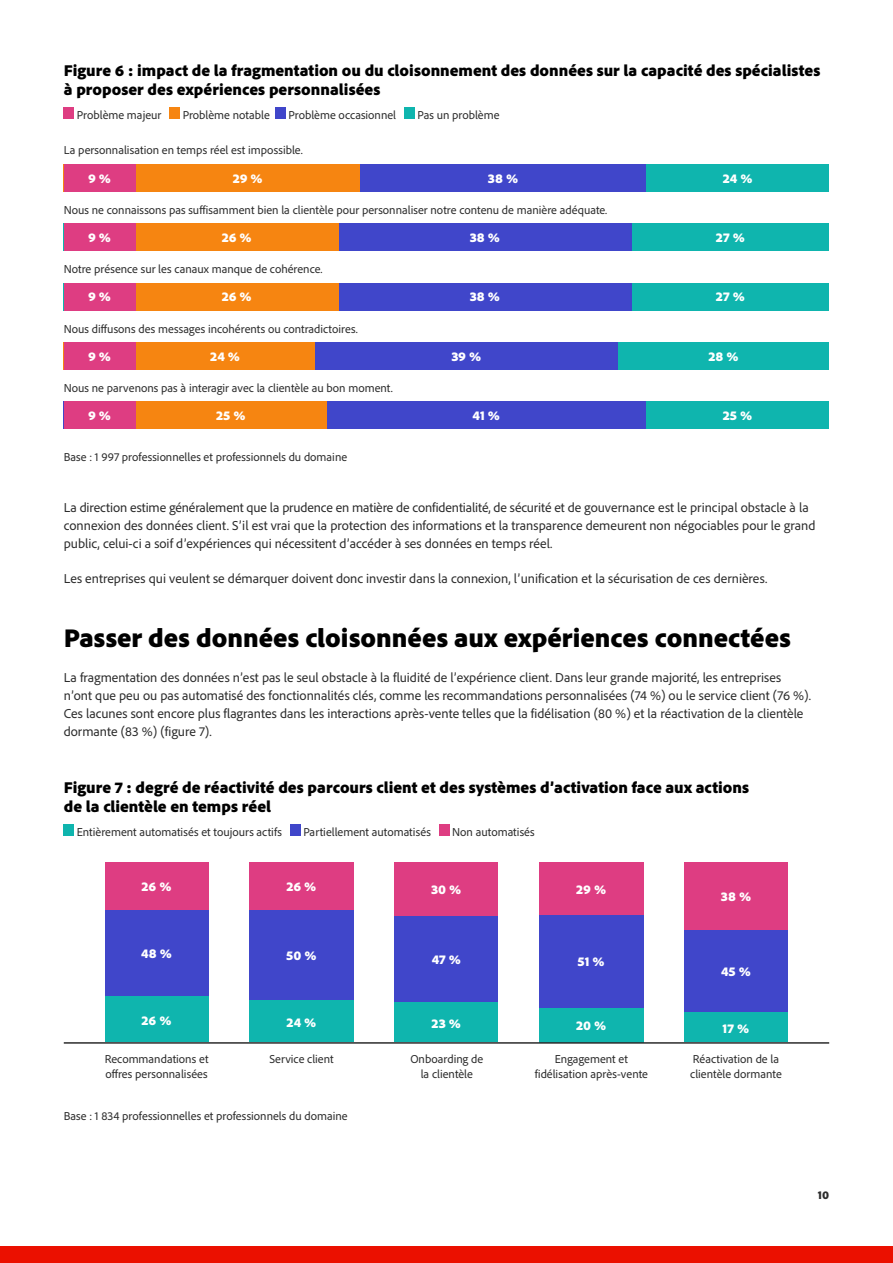
<style>
.page{position:relative;width:893px;height:1263px;background:#fff}
.page>*{position:absolute;margin:0;border:0;box-sizing:border-box;transform-origin:0 0}
.Big_sub{font:900 27px "Adobe Clean";color:#000}
.Subhead{font:900 16.5px/19.5px "Adobe Clean";color:#000}
.Body_copy_dark_gray{font:13.5px/18px "Adobe Clean";color:#2c2c2c}
.Body_copy_dark_gray-2{font:900 13.5px "Adobe Clean";color:#fff}
.Label{font:12px/15px "Adobe Clean";color:#2c2c2c}
.Base_Source{font:12px "Adobe Clean";color:#2c2c2c}
.Quote_style{font:900 12px "Adobe Clean";color:#2c2c2c}
</style>
<div class="page">
<div style="left:0;top:1247px;width:893px;height:16px;background:#eb1000"></div>
<div style="left:64px;top:107px;width:10px;height:12px;background:#de3d82"></div>
<div style="left:170px;top:107px;width:10px;height:12px;background:#f68511"></div>
<div style="left:275px;top:107px;width:11px;height:12px;background:#4046ca"></div>
<div style="left:404px;top:107px;width:11px;height:12px;background:#0fb5ae"></div>
<div style="left:64px;top:223px;width:765px;height:28px;background:#0fb5ae"></div>
<div style="left:64px;top:283px;width:765px;height:27px;background:#0fb5ae"></div>
<div style="left:64px;top:223px;width:568px;height:28px;background:#4046ca"></div>
<div style="left:64px;top:283px;width:568px;height:27px;background:#4046ca"></div>
<div style="left:64px;top:223px;width:274px;height:28px;background:#f68511"></div>
<div style="left:64px;top:283px;width:274px;height:27px;background:#f68511"></div>
<div style="left:64px;top:223px;width:71px;height:28px;background:#de3d82"></div>
<div style="left:64px;top:283px;width:71px;height:27px;background:#de3d82"></div>
<div style="left:64px;top:164px;width:765px;height:27px;background:#0fb5ae"></div>
<div style="left:64px;top:164px;width:582px;height:27px;background:#4046ca"></div>
<div style="left:64px;top:164px;width:296px;height:27px;background:#f68511"></div>
<div style="left:64px;top:164px;width:71px;height:27px;background:#de3d82"></div>
<div style="left:64px;top:342px;width:765px;height:28px;background:#0fb5ae"></div>
<div style="left:64px;top:342px;width:554px;height:28px;background:#4046ca"></div>
<div style="left:64px;top:342px;width:251px;height:28px;background:#f68511"></div>
<div style="left:64px;top:342px;width:71px;height:28px;background:#de3d82"></div>
<div style="left:64px;top:402px;width:765px;height:27px;background:#0fb5ae"></div>
<div style="left:64px;top:402px;width:582px;height:27px;background:#4046ca"></div>
<div style="left:64px;top:402px;width:263px;height:27px;background:#f68511"></div>
<div style="left:64px;top:402px;width:71px;height:27px;background:#de3d82"></div>
<div style="left:64px;top:824px;width:10px;height:11px;background:#0fb5ae"></div>
<div style="left:290px;top:824px;width:11px;height:11px;background:#4046ca"></div>
<div style="left:439px;top:824px;width:10px;height:11px;background:#de3d82"></div>
<div style="left:105px;top:862px;width:103px;height:180px;background:#de3d82"></div>
<div style="left:105px;top:910px;width:103px;height:132px;background:#4046ca"></div>
<div style="left:105px;top:997px;width:103px;height:45px;background:#0fb5ae"></div>
<div style="left:249px;top:862px;width:105px;height:180px;background:#de3d82"></div>
<div style="left:249px;top:910px;width:105px;height:91px;background:#4046ca"></div>
<div style="left:249px;top:1001px;width:105px;height:41px;background:#0fb5ae"></div>
<div style="left:395px;top:862px;width:103px;height:180px;background:#de3d82"></div>
<div style="left:395px;top:916px;width:103px;height:126px;background:#4046ca"></div>
<div style="left:395px;top:1003px;width:103px;height:39px;background:#0fb5ae"></div>
<div style="left:539px;top:862px;width:104px;height:180px;background:#de3d82"></div>
<div style="left:539px;top:915px;width:104px;height:127px;background:#4046ca"></div>
<div style="left:539px;top:1008px;width:104px;height:34px;background:#0fb5ae"></div>
<div style="left:684px;top:862px;width:104px;height:180px;background:#de3d82"></div>
<div style="left:684px;top:930px;width:104px;height:112px;background:#4046ca"></div>
<div style="left:684px;top:1012px;width:104px;height:30px;background:#0fb5ae"></div>
<hr style="left:64px;top:1042px;width:765px;height:2px;background:#2c2c2c">
<p class="Subhead" style="left:64px;top:60px;width:758px">Figure 6 : impact de la fragmentation ou du cloisonnement des données sur la capacité des spécialistes à proposer des expériences personnalisées</p>
<p class="Label" style="left:77px;top:107px;width:86px">Problème majeur</p>
<p class="Label" style="left:183px;top:107px;width:89px">Problème notable</p>
<p class="Label" style="left:289px;top:107px;width:109px">Problème occasionnel</p>
<p class="Label" style="left:417px;top:107px;width:84px">Pas un problème</p>
<p class="Label" style="left:64px;top:142px;width:241px">La personnalisation en temps réel est impossible.</p>
<p class="Body_copy_dark_gray-2" style="left:88px;top:169px;width:25px">9 %</p>
<p class="Body_copy_dark_gray-2" style="left:233px;top:169px;width:31px">29 %</p>
<p class="Body_copy_dark_gray-2" style="left:488px;top:169px;width:32px">38 %</p>
<p class="Body_copy_dark_gray-2" style="left:723px;top:169px;width:31px">24 %</p>
<p class="Label" style="left:64px;top:202px;width:545px">Nous ne connaissons pas suffisamment bien la clientèle pour personnaliser notre contenu de manière adéquate.</p>
<p class="Body_copy_dark_gray-2" style="left:88px;top:228px;width:25px">9 %</p>
<p class="Body_copy_dark_gray-2" style="left:222px;top:228px;width:31px">26 %</p>
<p class="Label" style="left:64px;top:261px;width:260px">Notre présence sur les canaux manque de cohérence.</p>
<p class="Body_copy_dark_gray-2" style="left:88px;top:288px;width:25px">9 %</p>
<p class="Body_copy_dark_gray-2" style="left:222px;top:288px;width:31px">26 %</p>
<p class="Label" style="left:64px;top:321px;width:296px">Nous diffusons des messages incohérents ou contradictoires.</p>
<p class="Body_copy_dark_gray-2" style="left:470px;top:228px;width:32px">38 %</p>
<p class="Body_copy_dark_gray-2" style="left:470px;top:288px;width:32px">38 %</p>
<p class="Body_copy_dark_gray-2" style="left:716px;top:228px;width:30px">27 %</p>
<p class="Body_copy_dark_gray-2" style="left:716px;top:288px;width:30px">27 %</p>
<p class="Body_copy_dark_gray-2" style="left:88px;top:347px;width:25px">9 %</p>
<p class="Body_copy_dark_gray-2" style="left:210px;top:347px;width:31px">24 %</p>
<p class="Body_copy_dark_gray-2" style="left:451px;top:347px;width:31px">39 %</p>
<p class="Body_copy_dark_gray-2" style="left:708px;top:347px;width:32px">28 %</p>
<p class="Label" style="left:64px;top:380px;width:331px">Nous ne parvenons pas à interagir avec la clientèle au bon moment.</p>
<p class="Body_copy_dark_gray-2" style="left:88px;top:407px;width:25px">9 %</p>
<p class="Body_copy_dark_gray-2" style="left:216px;top:407px;width:31px">25 %</p>
<p class="Body_copy_dark_gray-2" style="left:472px;top:407px;width:29px">41 %</p>
<p class="Body_copy_dark_gray-2" style="left:723px;top:407px;width:31px">25 %</p>
<p class="Base_Source" style="left:64px;top:449px;width:285px">Base : 1 997 professionnelles et professionnels du domaine</p>
<p class="Body_copy_dark_gray" style="left:64px;top:498px;width:753px">La direction estime généralement que la prudence en matière de confidentialité, de sécurité et de gouvernance est le principal obstacle à la connexion des données client. S’il est vrai que la protection des informations et la transparence demeurent non négociables pour le grand public, celui-ci a soif d’expériences qui nécessitent d’accéder à ses données en temps réel.</p>
<p class="Body_copy_dark_gray" style="left:64px;top:569px;width:705px">Les entreprises qui veulent se démarquer doivent donc investir dans la connexion, l’unification et la sécurisation de ces dernières.</p>
<p class="Big_sub" style="left:64px;top:620px;width:729px">Passer des données cloisonnées aux expériences connectées</p>
<p class="Body_copy_dark_gray" style="left:64px;top:668px;width:749px">La fragmentation des données n’est pas le seul obstacle à la fluidité de l’expérience client. Dans leur grande majorité, les entreprises n’ont que peu ou pas automatisé des fonctionnalités clés, comme les recommandations personnalisées (74 %) ou le service client (76 %).<br>Ces lacunes sont encore plus flagrantes dans les interactions après-vente telles que la fidélisation (80 %) et la réactivation de la clientèle dormante (83 %) (figure 7).</p>
<p class="Subhead" style="left:64px;top:776px;width:687px">Figure 7 : degré de réactivité des parcours client et des systèmes d’activation face aux actions de la clientèle en temps réel</p>
<p class="Label" style="left:77px;top:824px;width:207px">Entièrement automatisés et toujours actifs</p>
<p class="Label" style="left:303px;top:824px;width:129px">Partiellement automatisés</p>
<p class="Label" style="left:452px;top:824px;width:84px">Non automatisés</p>
<p class="Body_copy_dark_gray-2" style="left:142px;top:878px;width:31px">26 %</p>
<p class="Body_copy_dark_gray-2" style="left:286px;top:878px;width:31px">26 %</p>
<p class="Body_copy_dark_gray-2" style="left:431px;top:881px;width:32px">30 %</p>
<p class="Body_copy_dark_gray-2" style="left:576px;top:880px;width:31px">29 %</p>
<p class="Body_copy_dark_gray-2" style="left:141px;top:945px;width:32px">48 %</p>
<p class="Body_copy_dark_gray-2" style="left:286px;top:947px;width:32px">50 %</p>
<p class="Body_copy_dark_gray-2" style="left:432px;top:951px;width:31px">47 %</p>
<p class="Body_copy_dark_gray-2" style="left:578px;top:953px;width:29px">51 %</p>
<p class="Body_copy_dark_gray-2" style="left:721px;top:888px;width:32px">38 %</p>
<p class="Body_copy_dark_gray-2" style="left:721px;top:963px;width:32px">45 %</p>
<p class="Body_copy_dark_gray-2" style="left:142px;top:1011px;width:31px">26 %</p>
<p class="Body_copy_dark_gray-2" style="left:287px;top:1013px;width:31px">24 %</p>
<p class="Body_copy_dark_gray-2" style="left:431px;top:1014px;width:31px">23 %</p>
<p class="Body_copy_dark_gray-2" style="left:576px;top:1017px;width:32px">20 %</p>
<p class="Body_copy_dark_gray-2" style="left:723px;top:1019px;width:28px">17 %</p>
<p class="Label" style="left:105px;top:1051px;width:105px">Recommandations et offres personnalisées</p>
<p class="Label" style="left:269px;top:1051px;width:66px">Service client</p>
<p class="Label" style="left:410px;top:1051px;width:74px;text-align:center">Onboarding de la clientèle</p>
<p class="Label" style="left:535px;top:1051px;width:115px;text-align:center">Engagement et fidélisation après-vente</p>
<p class="Label" style="left:690px;top:1051px;width:93px">Réactivation de la clientèle dormante</p>
<p class="Base_Source" style="left:64px;top:1108px;width:285px">Base : 1 834 professionnelles et professionnels du domaine</p>
<p class="Quote_style" style="left:818px;top:1187px;width:13px">10</p>
</div>
